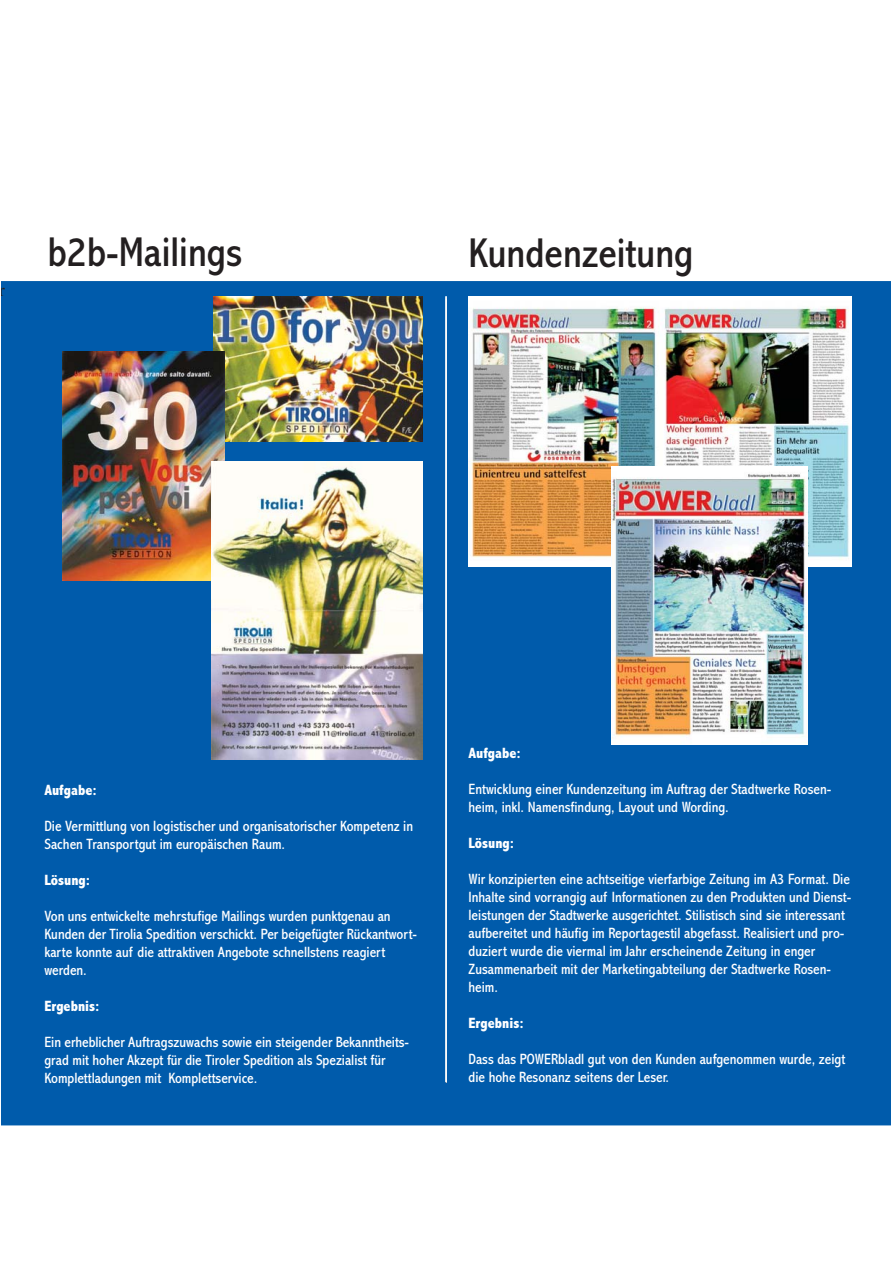
<style>
.page{position:relative;width:893px;height:1263px;background:#fff}
.page>*{position:absolute;margin:0;border:0;box-sizing:border-box;transform-origin:0 0}
.t1{font:condensed 42px "Abadi";color:#231f20}
.t2{font:condensed 15px/18px "Abadi";color:#fff}
.t3{font:800 condensed 15px "Abadi";color:#fff}
</style>
<div class="page">
<div style="left:2px;top:281px;width:889px;height:844px;background:#005bab"></div>
<hr style="left:446px;top:299px;width:1px;height:784px;background:#fff">
<hr style="left:445px;top:296px;width:2px;height:786px;background:#fff">
<img style="left:468px;top:296px;width:383px;height:271px">
<img style="left:611px;top:467px;width:197px;height:277px">
<img style="left:213px;top:296px;width:210px;height:146px">
<img style="left:62px;top:352px;width:162px;height:229px">
<img style="left:211px;top:462px;width:211px;height:298px">
<svg style="left:1px;top:288px;width:3px;height:8px"></svg>
<h1 class="t1" style="left:48px;top:237px;width:196px">b2b-Mailings</h1>
<h1 class="t1" style="left:468px;top:239px;width:226px">Kundenzeitung</h1>
<p class="t3" style="left:44px;top:781px;width:54px">Aufgabe:</p>
<p class="t2" style="left:44px;top:818px;width:370px">Die Vermittlung von logistischer und organisatorischer Kompetenz in<br>Sachen Transportgut im europäischen Raum.</p>
<p class="t3" style="left:44px;top:871px;width:47px">Lösung:</p>
<p class="t2" style="left:44px;top:908px;width:374px">Von uns entwickelte mehrstufige Mailings wurden punktgenau an Kunden der Tirolia Spedition verschickt. Per beigefügter Rückantwort&shy;karte konnte auf die attraktiven Angebote schnellstens reagiert werden.</p>
<p class="t3" style="left:44px;top:997px;width:57px">Ergebnis:</p>
<p class="t2" style="left:44px;top:1034px;width:366px">Ein erheblicher Auftragszuwachs sowie ein steigender Bekanntheits&shy;grad mit hoher Akzept für die Tiroler Spedition als Spezialist für<br>Komplettladungen mit Komplettservice.</p>
<p class="t3" style="left:468px;top:745px;width:54px">Aufgabe:</p>
<p class="t2" style="left:468px;top:782px;width:364px">Entwicklung einer Kundenzeitung im Auftrag der Stadtwerke Rosen&shy;heim, inkl. Namensfindung, Layout und Wording.</p>
<p class="t3" style="left:468px;top:835px;width:47px">Lösung:</p>
<p class="t2" style="left:468px;top:872px;width:384px">Wir konzipierten eine achtseitige vierfarbige Zeitung im A3 Format. Die Inhalte sind vorrangig auf Informationen zu den Produkten und Dienst&shy;leistungen der Stadtwerke ausgerichtet. Stilistisch sind sie interessant aufbereitet und häufig im Reportagestil abgefasst. Realisiert und pro&shy;duziert wurde die viermal im Jahr erscheinende Zeitung in enger Zusammenarbeit mit der Marketingabteilung der Stadtwerke Rosen&shy;heim.</p>
<p class="t3" style="left:468px;top:1015px;width:57px">Ergebnis:</p>
<p class="t2" style="left:468px;top:1052px;width:378px">Dass das POWERbladl gut von den Kunden aufgenommen wurde, zeigt die hohe Resonanz seitens der Leser.</p>
</div>
